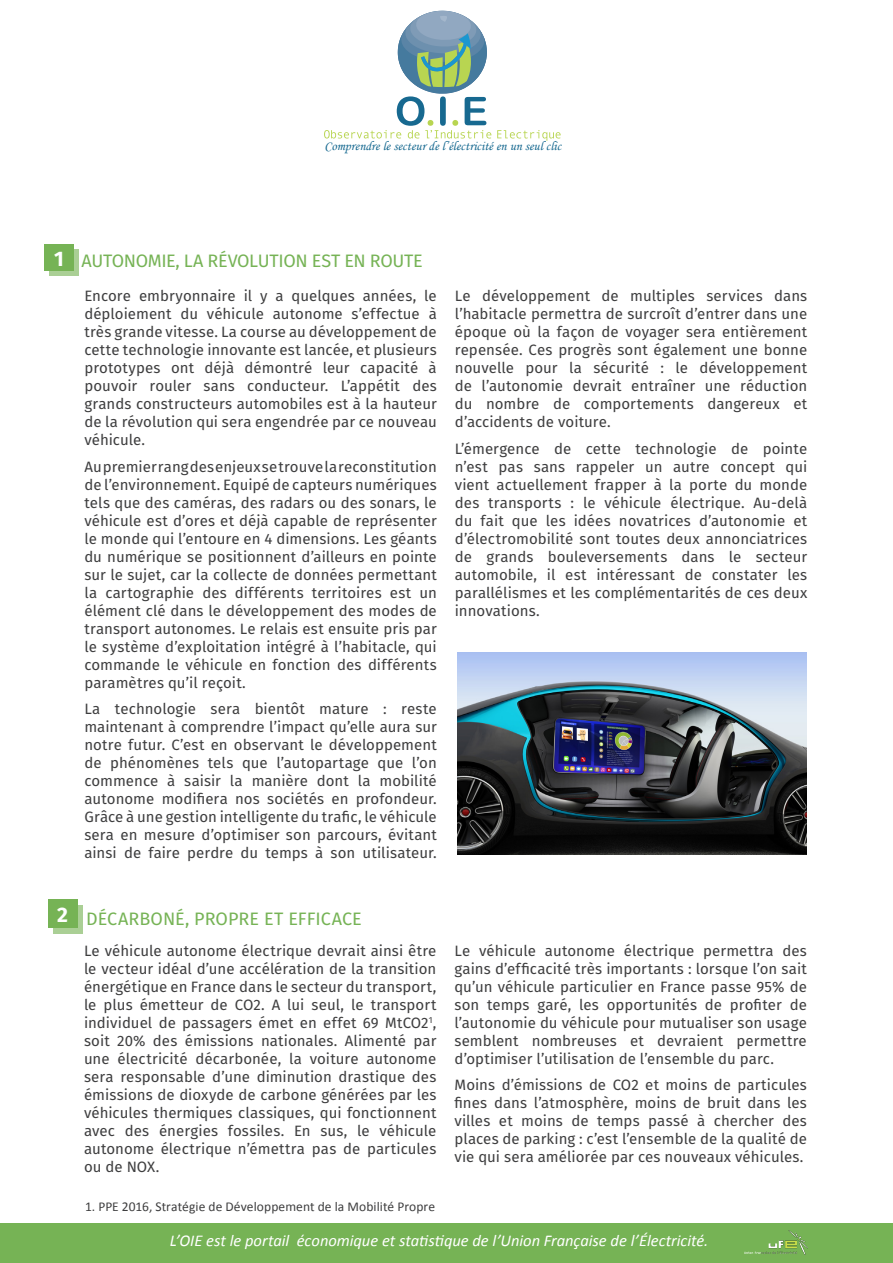
<style>
.page{position:relative;width:893px;height:1263px;background:#fff}
.page>*{position:absolute;margin:0;border:0;box-sizing:border-box;transform-origin:0 0}
.Fotolia_B{font:700 21px "Fira Sans";color:#fff}
.t1{font:18px "Fira Sans";letter-spacing:-.01em;color:#76b355}
.Fotolia_B-2{font:italic 16.5px "Calibri";color:#fff}
.Fotolia_B-3{font:15px/18px "Fira Sans";letter-spacing:.005em;color:#3e3e3f;text-align:justify}
.Fotolia_B-4{font:13.5px "Calibri";letter-spacing:.005em;color:#3e3e3f}
.t2{font:13.2px "Monotype Corsiva";letter-spacing:.005em;color:#176990}
</style>
<div class="page">
<div style="left:0;top:1223px;width:893px;height:40px;background:#76b355"></div>
<img style="left:458px;top:652px;width:348px;height:202px">
<svg style="left:497px;top:130px;width:64px;height:11px"></svg>
<svg style="left:324px;top:11px;width:167px;height:128px"></svg>
<div style="left:50px;top:249px;width:29px;height:26px;background:linear-gradient(to bottom,#aacf95,#aacf95)"></div>
<div style="left:44px;top:244px;width:30px;height:26px;background:#76b355"></div>
<img style="left:744px;top:1230px;width:63px;height:25px">
<svg style="left:53px;top:905px;width:30px;height:28px"></svg>
<div style="left:48px;top:899px;width:29px;height:29px;background:#76b355"></div>
<p class="t2" style="left:324px;top:138px;width:238px">Comprendre le secteur de l’électricité en un seul clic</p>
<p class="Fotolia_B" style="left:54px;top:240px;width:11px">1</p>
<p class="t1" style="left:82px;top:247px;width:343px">AUTONOMIE, LA RÉVOLUTION EST EN ROUTE</p>
<p class="Fotolia_B-3" style="left:84px;top:287px;width:354px">Encore embryonnaire il y a quelques années, le déploiement du véhicule autonome s’effectue à très grande vitesse. La course au développement de cette technologie innovante est lancée, et plusieurs prototypes ont déjà démontré leur capacité à pouvoir rouler sans conducteur. L’appétit des grands constructeurs automobiles est à la hauteur de la révolution qui sera engendrée par ce nouveau véhicule.</p>
<p class="Fotolia_B-3" style="left:84px;top:457px;width:354px">Au premier rang des enjeux se trouve la reconstitution de l’environnement. Equipé de capteurs numériques tels que des caméras, des radars ou des sonars, le véhicule est d’ores et déjà capable de représenter le monde qui l’entoure en 4 dimensions. Les géants du numérique se positionnent d’ailleurs en pointe sur le sujet, car la collecte de données permettant la cartographie des différents territoires est un élément clé dans le développement des modes de transport autonomes. Le relais est ensuite pris par le système d’exploitation intégré à l’habitacle, qui commande le véhicule en fonction des différents paramètres qu’il reçoit.</p>
<p class="Fotolia_B-3" style="left:84px;top:700px;width:354px">La technologie sera bientôt mature : reste maintenant à comprendre l’impact qu’elle aura sur notre futur. C’est en observant le développement de phénomènes tels que l’autopartage que l’on commence à saisir la manière dont la mobilité autonome modifiera nos sociétés en profondeur.<br>Grâce à une gestion intelligente du trafic, le véhicule sera en mesure d’optimiser son parcours, évitant ainsi de faire perdre du temps à son utilisateur.</p>
<p class="Fotolia_B-3" style="left:455px;top:287px;width:354px">Le développement de multiples services dans l’habitacle permettra de surcroît d’entrer dans une époque où la façon de voyager sera entièrement repensée. Ces progrès sont également une bonne nouvelle pour la sécurité : le développement de l’autonomie devrait entraîner une réduction du nombre de comportements dangereux et d’accidents de voiture.</p>
<p class="Fotolia_B-3" style="left:455px;top:439px;width:354px">L’émergence de cette technologie de pointe n’est pas sans rappeler un autre concept qui vient actuellement frapper à la porte du monde des transports : le véhicule électrique. Au-delà du fait que les idées novatrices d’autonomie et d’électromobilité sont toutes deux annonciatrices de grands bouleversements dans le secteur automobile, il est intéressant de constater les parallélismes et les complémentarités de ces deux innovations.</p>
<p class="Fotolia_B" style="left:57px;top:897px;width:12px">2</p>
<p class="t1" style="left:86px;top:905px;width:277px">DÉCARBONÉ, PROPRE ET EFFICACE</p>
<p class="Fotolia_B-3" style="left:84px;top:941px;width:354px">Le véhicule autonome électrique devrait ainsi être le vecteur idéal d’une accélération de la transition énergétique en France dans le secteur du transport, le plus émetteur de CO2. A lui seul, le transport individuel de passagers émet en effet 69 MtCO2<sup>1</sup>, soit 20% des émissions nationales. Alimenté par une électricité décarbonée, la voiture autonome sera responsable d’une diminution drastique des émissions de dioxyde de carbone générées par les véhicules thermiques classiques, qui fonctionnent avec des énergies fossiles. En sus, le véhicule autonome électrique n’émettra pas de particules ou de NOX.</p>
<p class="Fotolia_B-3" style="left:454px;top:941px;width:354px">Le véhicule autonome électrique permettra des gains d’efficacité très importants : lorsque l’on sait qu’un véhicule particulier en France passe 95% de son temps garé, les opportunités de profiter de l’autonomie du véhicule pour mutualiser son usage semblent nombreuses et devraient permettre d’optimiser l’utilisation de l’ensemble du parc.</p>
<p class="Fotolia_B-3" style="left:454px;top:1075px;width:354px">Moins d’émissions de CO2 et moins de particules fines dans l’atmosphère, moins de bruit dans les villes et moins de temps passé à chercher des places de parking : c’est l’ensemble de la qualité de vie qui sera améliorée par ces nouveaux véhicules.</p>
<p class="Fotolia_B-4" style="left:85px;top:1198px;width:352px">1. PPE 2016, Stratégie de Développement de la Mobilité Propre</p>
<p class="Fotolia_B-2" style="left:170px;top:1229px;width:540px">L’OIE est le portail économique et statistique de l’Union Française de l’Électricité.</p>
</div>
